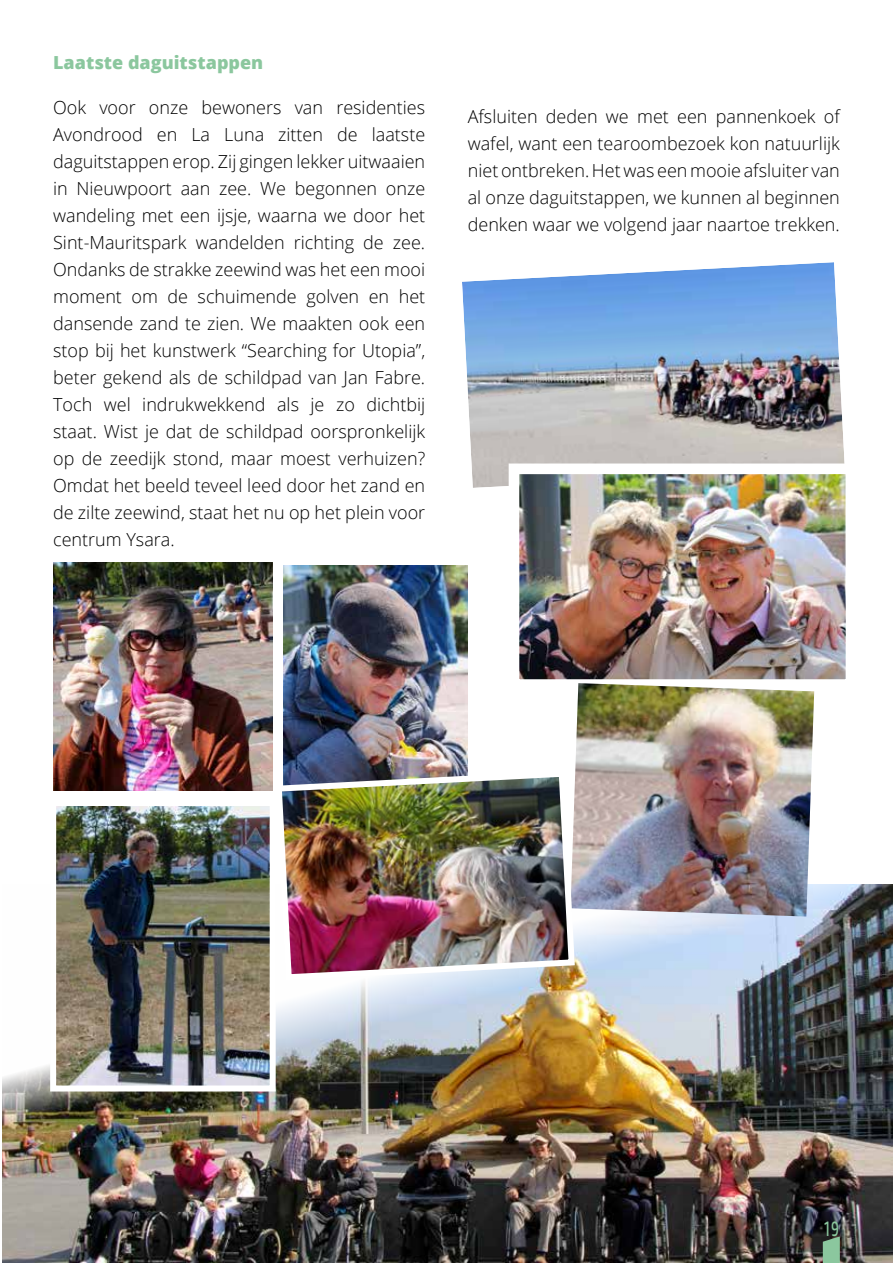
<style>
.page{position:relative;width:893px;height:1263px;background:#fff}
.page>*{position:absolute;margin:0;border:0;box-sizing:border-box;transform-origin:0 0}
.t1{font:21px "HP Simplified";color:#8bc79e;scale:.7 1}
.t2{font:300 18px/27px "Open Sans";color:#000;text-align:justify}
.t3{font:800 18px "Open Sans";color:#8bc79e}
</style>
<div class="page">
<img style="left:53px;top:562px;width:220px;height:229px">
<img style="left:283px;top:565px;width:185px;height:202px">
<img style="left:2px;top:885px;width:891px;height:378px">
<img style="left:462px;top:262px;width:382px;height:226px">
<img style="left:503px;top:458px;width:343px;height:237px">
<img style="left:570px;top:683px;width:244px;height:233px">
<img style="left:57px;top:807px;width:212px;height:277px">
<div style="left:50px;top:800px;width:226px;height:291px;border:6px solid #fff"></div>
<img style="left:273px;top:767px;width:305px;height:216px">
<svg style="left:823px;top:1236px;width:17px;height:27px"></svg>
<p class="t3" style="left:53px;top:48px;width:212px">Laatste daguitstappen</p>
<p class="t2" style="left:53px;top:93px;width:374px">Ook voor onze bewoners van residenties Avondrood en La Luna zitten de laatste daguitstappen erop. Zij gingen lekker uitwaaien in Nieuwpoort aan zee. We begonnen onze wandeling met een ijsje, waarna we door het Sint-Mauritspark wandelden richting de zee.<br>Ondanks de strakke zeewind was het een mooi moment om de schuimende golven en het dansende zand te zien. We maakten ook een stop bij het kunstwerk “Searching for Utopia”, beter gekend als de schildpad van Jan Fabre.<br>Toch wel indrukwekkend als je zo dichtbij staat. Wist je dat de schildpad oorspronkelijk op de zeedijk stond, maar moest verhuizen?<br>Omdat het beeld teveel leed door het zand en de zilte zeewind, staat het nu op het plein voor centrum Ysara.</p>
<p class="t2" style="left:468px;top:102px;width:374px">Afsluiten deden we met een pannenkoek of wafel, want een tearoombezoek kon natuurlijk niet ontbreken. Het was een mooie afsluiter van al onze daguitstappen, we kunnen al beginnen denken waar we volgend jaar naartoe trekken.</p>
<p class="t1" style="left:823px;top:1217px;width:24px">19</p>
</div>
